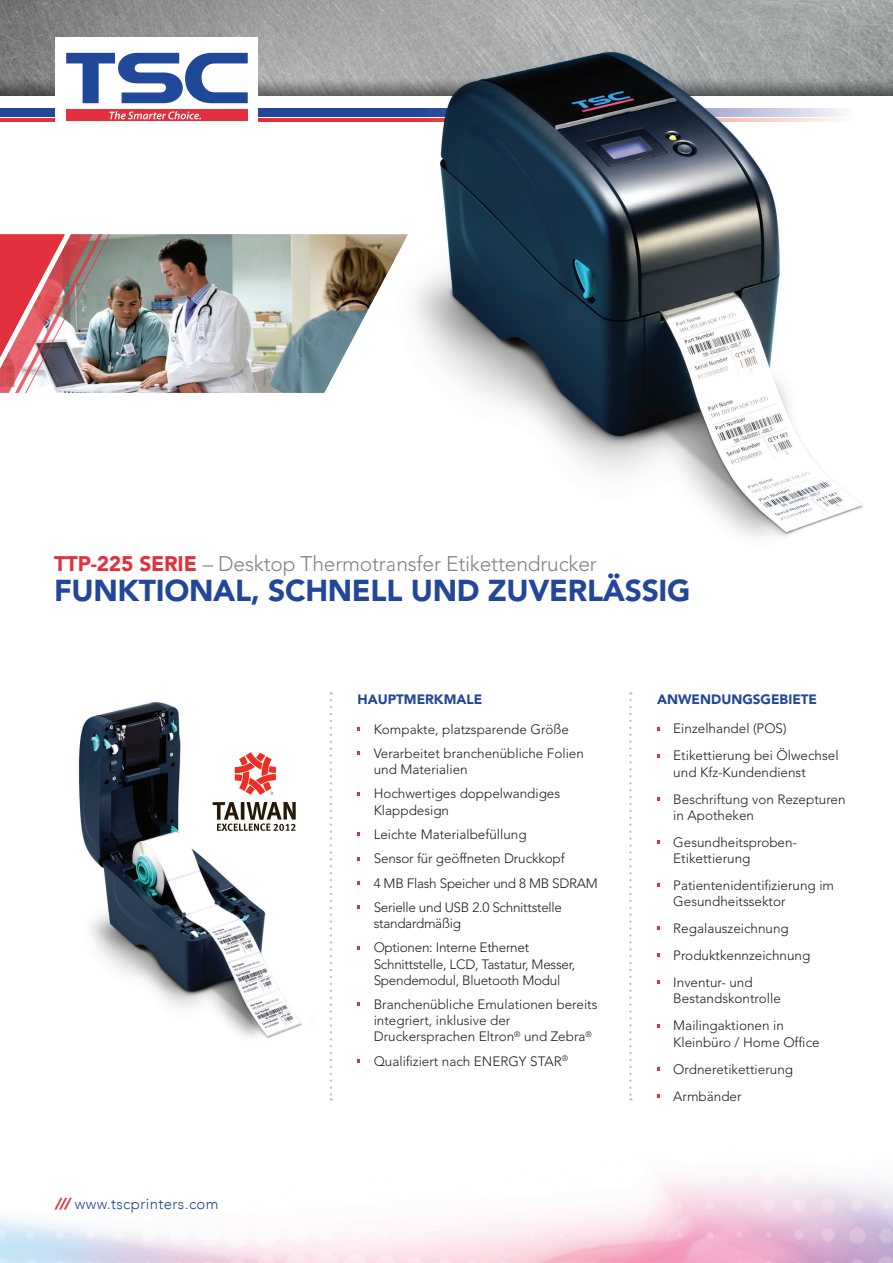
<style>
.page{position:relative;width:893px;height:1263px;background:#fff}
.page>*{position:absolute;margin:0;border:0;box-sizing:border-box;transform-origin:0 0}
.t1{font:900 30px "Avenir";letter-spacing:-.01em;color:#224798}
.t2{font:300 21px "Avenir";letter-spacing:-.01em;color:#808285}
.t3{font:300 15px "Avenir LT";letter-spacing:.025em;color:#224798}
.t4{font:300 13.5px/27px "Avenir";color:#231f20}
.t5{font:300 13.5px/24.3px "Avenir";letter-spacing:-.02em;color:#231f20}
.t6{font:900 13.5px "Avenir";color:#224798}
.s1{font-weight:900;color:#e4303d}
.s2{font-family:"Avenir";font-weight:900;font-style:italic;color:#e4303d}
</style>
<div class="page">
<img style="left:78px;top:702px;width:224px;height:337px">
<img style="left:0;top:0;width:893px;height:95px">
<div style="left:0;top:108px;width:851px;height:8px;background:#224798"></div>
<hr style="left:0;top:119px;width:851px;height:2px;background:#e4303d">
<div style="left:55px;top:37px;width:203px;height:153px;background:#fff"></div>
<svg style="left:66px;top:53px;width:182px;height:50px"></svg>
<div style="left:66px;top:110px;width:182px;height:11px;background:#e42f3e"></div>
<svg style="left:109px;top:111px;width:92px;height:8px"></svg>
<img style="left:0;top:1066px;width:893px;height:197px">
<img style="left:110px;top:234px;width:284px;height:159px">
<img style="left:0;top:234px;width:110px;height:159px">
<svg style="left:330px;top:700px;width:2px;height:400px"></svg>
<svg style="left:629px;top:700px;width:3px;height:400px"></svg>
<svg style="left:357px;top:727px;width:3px;height:4px"></svg>
<svg style="left:357px;top:751px;width:3px;height:4px"></svg>
<svg style="left:357px;top:832px;width:3px;height:4px"></svg>
<svg style="left:357px;top:905px;width:3px;height:4px"></svg>
<svg style="left:357px;top:1059px;width:3px;height:4px"></svg>
<svg style="left:657px;top:840px;width:3px;height:4px"></svg>
<svg style="left:657px;top:883px;width:3px;height:4px"></svg>
<svg style="left:235px;top:752px;width:41px;height:43px"></svg>
<svg style="left:213px;top:802px;width:83px;height:29px"></svg>
<img style="left:394px;top:6px;width:485px;height:531px">
<img style="left:440px;top:53px;width:422px;height:479px">
<h2 class="t2" style="left:54px;top:552px;width:544px"><span class="s1">TTP-225 SERIE</span> – Desktop Thermotransfer Etikettendrucker</h2>
<h1 class="t1" style="left:54px;top:573px;width:638px">FUNKTIONAL, SCHNELL UND ZUVERLÄSSIG</h1>
<p class="t3" style="left:55px;top:1195px;width:165px"><span class="s2">///</span> www.tscprinters.com</p>
<p class="t6" style="left:357px;top:691px;width:126px">HAUPTMERKMALE</p>
<p class="t4" style="left:374px;top:717px;width:212px;line-height:24.3px">Kompakte, platzsparende Größe<br>Verarbeitet branchenübliche Folien</p>
<p class="t4" style="left:374px;top:757px;width:188px;line-height:24.3px">und Materialien<br>Hochwertiges doppelwandiges</p>
<p class="t4" style="left:374px;top:798px;width:226px;line-height:24.3px">Klappdesign<br>Leichte Materialbefüllung<br>Sensor für geöffneten Druckkopf<br>4 MB Flash Speicher und 8 MB SDRAM<br>Serielle und USB 2.0 Schnittstelle</p>
<p class="t5" style="left:374px;top:911px;width:157px">standardmäßig<br>Optionen: Interne Ethernet</p>
<p class="t5" style="left:374px;top:956px;width:203px;line-height:16.2px">Schnittstelle, LCD, Tastatur, Messer,<br>Spendemodul, Bluetooth Modul</p>
<p class="t4" style="left:374px;top:996px;width:225px;line-height:16.2px">Branchenübliche Emulationen bereits integriert, inklusive der<br>Druckersprachen Eltron<sup>®</sup> und Zebra<sup>®</sup></p>
<p class="t4" style="left:374px;top:1047px;width:196px">Qualifiziert nach ENERGY STAR<sup>®</sup></p>
<p class="t6" style="left:657px;top:691px;width:162px">ANWENDUNGSGEBIETE</p>
<p class="t4" style="left:673px;top:715px;width:167px">Einzelhandel (POS)<br>Etikettierung bei Ölwechsel</p>
<p class="t4" style="left:673px;top:758px;width:174px">und Kfz-Kundendienst<br>Beschriftung von Rezepturen</p>
<p class="t4" style="left:673px;top:801px;width:125px">in Apotheken<br>Gesundheitsproben-</p>
<p class="t4" style="left:673px;top:845px;width:162px">Etikettierung<br>Patientenidentifizierung im</p>
<p class="t4" style="left:673px;top:888px;width:139px">Gesundheitssektor<br>Regalauszeichnung<br>Produktkennzeichnung<br>Inventur- und</p>
<p class="t4" style="left:673px;top:985px;width:112px">Bestandskontrolle<br>Mailingaktionen in</p>
<p class="t4" style="left:673px;top:1028px;width:148px">Kleinbüro / Home Office<br>Ordneretikettierung<br>Armbänder</p>
</div>
